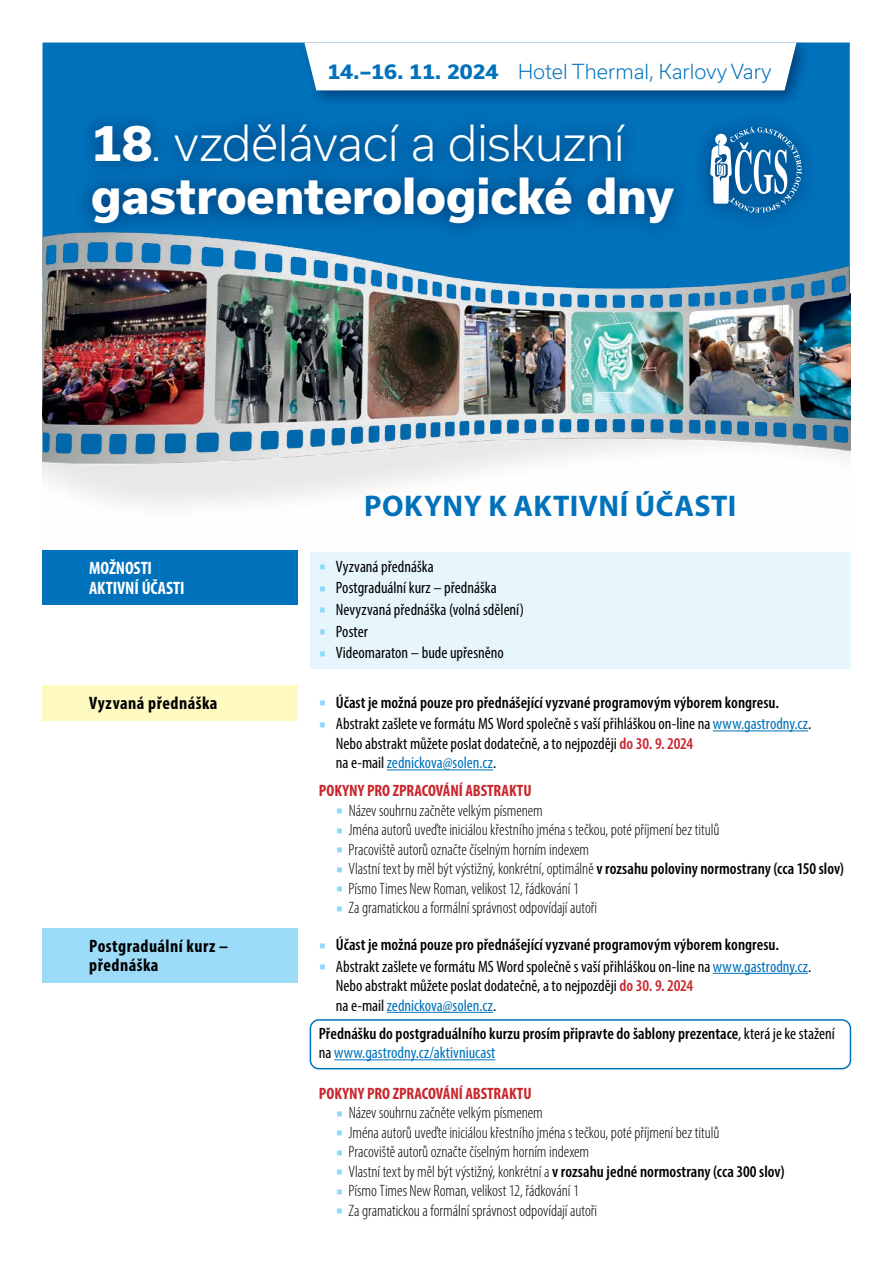
<style>
.page{position:relative;width:893px;height:1263px;background:#fff}
.page>*{position:absolute;margin:0;border:0;box-sizing:border-box;transform-origin:0 0}
.t1{font:800 47.55px/52.8px "Usual";color:#fff}
.t2{font:700 30px "Myriad Pro";letter-spacing:.015em;color:#0072bc}
.t3{font:300 19.8px "Usual";color:#0072bc}
.t4{font:700 condensed 18px/19.5px "Myriad Pro";letter-spacing:.025em;color:#000}
.t5{font:700 condensed 18px/19.5px "Myriad Pro";letter-spacing:-.005em;color:#fff}
.t6{font:300 condensed 16.5px/19.5px "Myriad Pro";letter-spacing:-.005em;color:#000}
.t7{font:600 condensed 16.5px/21.6px "Myriad Pro";letter-spacing:.005em;color:#000}
.t8{font:condensed 16.5px/21.6px "Myriad Pro";color:#000}
.t9{font:700 condensed 16.5px "Myriad Pro";letter-spacing:-.005em;color:#c9252c}
.s1{font-weight:800}
.s2{font-weight:300}
.s3{font-weight:400}
.s4{font-weight:400;color:#0072bc}
.s5{font-weight:600;color:#c9252c}
.s6{color:#0072bc}
.s7{font-weight:600}
</style>
<div class="page">
<div style="left:43px;top:43px;width:807px;height:148px;background:#0072bc"></div>
<img style="left:43px;top:191px;width:807px;height:360px">
<div style="left:73px;top:105px;width:619px;height:138px;background:#1b2753;opacity:.5"></div>
<div style="left:690px;top:108px;width:132px;height:125px;background:#1b2753;opacity:.5"></div>
<svg style="left:710px;top:127px;width:92px;height:86px"></svg>
<div style="left:298px;top:43px;width:515px;height:65px;background:#1b2753;opacity:.5"></div>
<svg style="left:304px;top:43px;width:492px;height:47px"></svg>
<div style="left:43px;top:551px;width:255px;height:54px;background:#0072bc"></div>
<div style="left:310px;top:553px;width:540px;height:29px;background:#e7f6fd"></div>
<div style="left:310px;top:574px;width:540px;height:30px;background:#e7f6fd"></div>
<div style="left:310px;top:596px;width:540px;height:29px;background:#e7f6fd"></div>
<div style="left:310px;top:618px;width:540px;height:29px;background:#e7f6fd"></div>
<div style="left:310px;top:639px;width:540px;height:30px;background:#e7f6fd"></div>
<div style="left:43px;top:686px;width:255px;height:35px;background:#fffac2"></div>
<hr style="left:713px;top:730px;width:95px;height:1px;background:#0072bc">
<hr style="left:387px;top:769px;width:106px;height:1px;background:#0072bc">
<div style="left:43px;top:928px;width:255px;height:54px;background:#9ddcf9"></div>
<hr style="left:713px;top:973px;width:95px;height:1px;background:#0072bc">
<hr style="left:387px;top:1012px;width:106px;height:1px;background:#0072bc">
<div style="left:310px;top:1019px;width:541px;height:50px;border:2px solid #0072bc;border-radius:9px"></div>
<hr style="left:334px;top:1059px;width:162px;height:1px;background:#0072bc">
<p class="t3" style="left:327px;top:60px;width:446px"><span class="s1">14.–16. 11. 2024</span> Hotel Thermal, Karlovy Vary</p>
<h1 class="t1" style="left:91px;top:117px;width:584px">18<span class="s2">. vzdělávací a diskuzní </span>gastroenterologické dny</h1>
<h2 class="t2" style="left:364px;top:486px;width:374px">POKYNY K AKTIVNÍ ÚČASTI</h2>
<p class="t5" style="left:89px;top:558px;width:97px">MOŽNOSTI<br>AKTIVNÍ ÚČASTI</p>
<p class="t8" style="left:336px;top:555px;width:190px">Vyzvaná přednáška<br>Postgraduální kurz – přednáška<br>Nevyzvaná přednáška (volná sdělení)<br>Poster<br>Videomaraton – bude upřesněno</p>
<p class="t4" style="left:89px;top:693px;width:130px">Vyzvaná přednáška</p>
<p class="t7" style="left:336px;top:691px;width:477px">Účast je možná pouze pro přednášející vyzvané programovým výborem kongresu.<br><span class="s3">Abstrakt zašlete ve formátu MS Word společně s vaší přihláškou on-line na</span> <span class="s4">www.gastrodny.cz</span><span class="s3">.</span></p>
<p class="t8" style="left:336px;top:733px;width:359px;line-height:19.5px">Nebo abstrakt můžete poslat dodatečně, a to nejpozději <span class="s5">do 30. 9. 2024 </span>na e-‑mail <span class="s6">zednickova@solen.cz</span>.</p>
<p class="t9" style="left:319px;top:780px;width:214px">POKYNY PRO ZPRACOVÁNÍ ABSTRAKTU</p>
<p class="t6" style="left:349px;top:800px;width:497px">Název souhrnu začněte velkým písmenem<br>Jména autorů uveďte iniciálou křestního jména s tečkou, poté příjmení bez titulů<br>Pracoviště autorů označte číselným horním indexem<br>Vlastní text by měl být výstižný, konkrétní, optimálně <span class="s7">v rozsahu poloviny normostrany (cca 150 slov)<br></span>Písmo Times New Roman, velikost 12, řádkování 1<br>Za gramatickou a formální správnost odpovídají autoři</p>
<p class="t4" style="left:89px;top:935px;width:140px">Postgraduální kurz – přednáška</p>
<p class="t7" style="left:336px;top:933px;width:477px">Účast je možná pouze pro přednášející vyzvané programovým výborem kongresu.<br><span class="s3">Abstrakt zašlete ve formátu MS Word společně s vaší přihláškou on-line na</span> <span class="s4">www.gastrodny.cz</span><span class="s3">.</span></p>
<p class="t8" style="left:336px;top:976px;width:359px;line-height:19.5px">Nebo abstrakt můžete poslat dodatečně, a to nejpozději <span class="s5">do 30. 9. 2024 </span>na e-‑mail <span class="s6">zednickova@solen.cz</span>.</p>
<p class="t7" style="left:319px;top:1023px;width:517px;line-height:19.5px">Přednášku do postgraduálního kurzu prosím připravte do šablony prezentace<span class="s3">, která je ke stažení na</span> <span class="s4">www.gastrodny.cz/aktivniucast</span></p>
<p class="t9" style="left:319px;top:1083px;width:214px">POKYNY PRO ZPRACOVÁNÍ ABSTRAKTU</p>
<p class="t6" style="left:349px;top:1103px;width:437px">Název souhrnu začněte velkým písmenem<br>Jména autorů uveďte iniciálou křestního jména s tečkou, poté příjmení bez titulů<br>Pracoviště autorů označte číselným horním indexem<br>Vlastní text by měl být výstižný, konkrétní a <span class="s7">v rozsahu jedné normostrany (cca 300 slov)<br></span>Písmo Times New Roman, velikost 12, řádkování 1<br>Za gramatickou a formální správnost odpovídají autoři</p>
</div>
